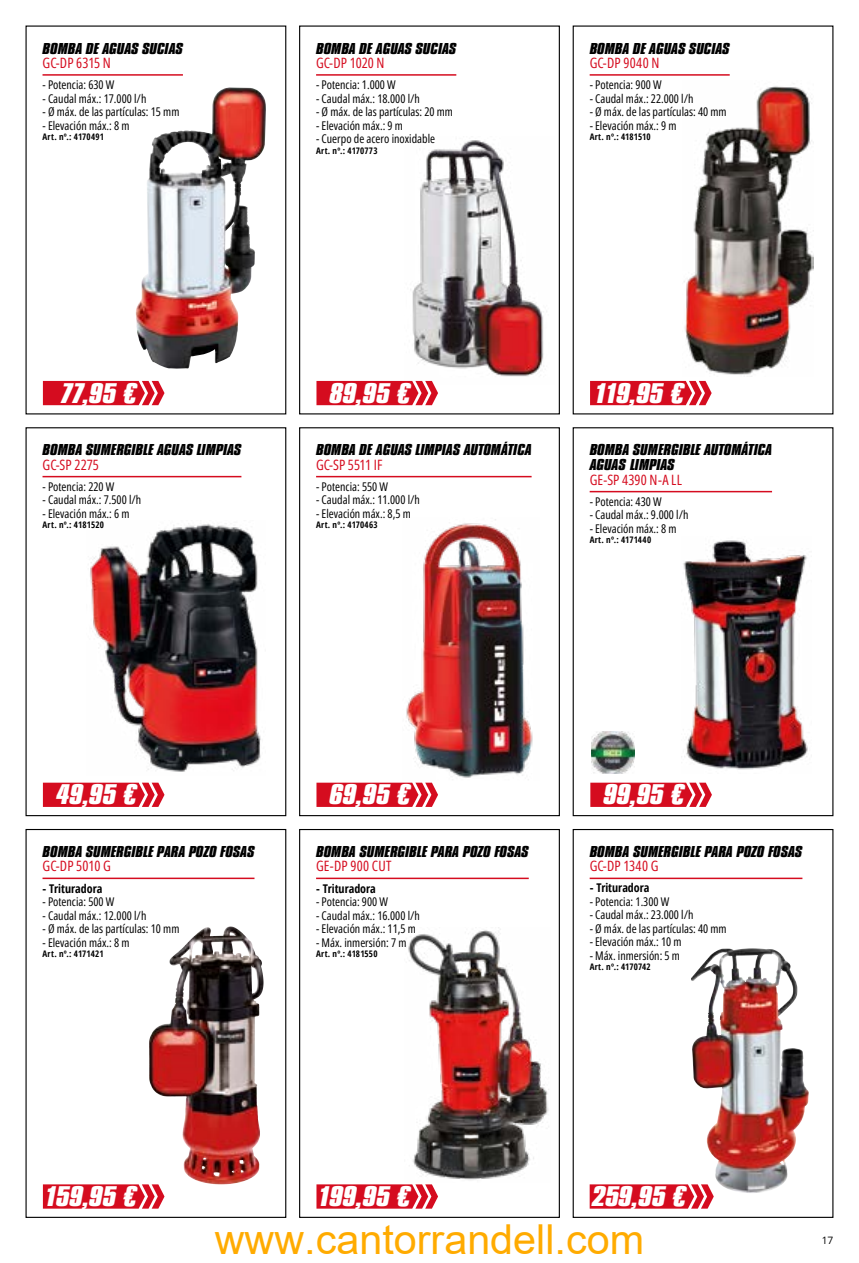
<style>
.page{position:relative;width:859px;height:1263px;background:#fff}
.page>*{position:absolute;margin:0;border:0;box-sizing:border-box;transform-origin:0 0}
.t1{font:41.25px "Arial";color:#ffab00}
.t2{font:italic 700 29.7px "Compacta Pro";letter-spacing:-.005em;color:#fff;scale:1.2 1}
.t3{font:italic 700 16.5px/15px "Compacta Pro";letter-spacing:-.005em;color:#000;scale:1.2 1}
.t4{font:14.25px "Open Sans Condensed";letter-spacing:.01em;color:#d50c1f}
.t5{font:12px "Open Sans Condensed";color:#000}
.t6{font:700 condensed 12px "Open Sans";color:#000}
.t7{font:10.2px "Open Sans";color:#000}
.t8{font:700 condensed 9px "Open Sans";letter-spacing:.02em;color:#000}
</style>
<div class="page">
<div style="left:26px;top:26px;width:260px;height:388px;border:1px solid #000"></div>
<img style="left:136px;top:95px;width:120px;height:274px">
<hr style="left:43px;top:74px;width:140px;height:2px;background:#d50c1f">
<svg style="left:43px;top:381px;width:121px;height:24px;background:#d81d2f"></svg>
<div style="left:299px;top:26px;width:261px;height:388px;border:1px solid #000"></div>
<img style="left:404px;top:140px;width:143px;height:241px">
<hr style="left:316px;top:74px;width:140px;height:2px;background:#d50c1f">
<svg style="left:316px;top:381px;width:122px;height:24px;background:#d81f30"></svg>
<div style="left:573px;top:26px;width:260px;height:388px;border:1px solid #000"></div>
<hr style="left:590px;top:74px;width:140px;height:2px;background:#d50c1f">
<img style="left:684px;top:86px;width:129px;height:289px">
<svg style="left:590px;top:381px;width:122px;height:24px;background:#d81f30"></svg>
<div style="left:26px;top:427px;width:260px;height:389px;border:1px solid #000"></div>
<img style="left:90px;top:524px;width:171px;height:248px">
<hr style="left:43px;top:476px;width:198px;height:1px;background:#d50c1f">
<svg style="left:43px;top:783px;width:121px;height:24px;background:#d81e2f"></svg>
<div style="left:299px;top:427px;width:261px;height:389px;border:1px solid #000"></div>
<img style="left:406px;top:519px;width:127px;height:259px">
<hr style="left:316px;top:476px;width:216px;height:1px;background:#d50c1f">
<svg style="left:316px;top:783px;width:122px;height:24px;background:#d81f31"></svg>
<div style="left:573px;top:427px;width:260px;height:389px;border:1px solid #000"></div>
<img style="left:681px;top:540px;width:127px;height:230px">
<hr style="left:590px;top:491px;width:182px;height:1px;background:#d50c1f">
<img style="left:592px;top:732px;width:42px;height:42px">
<svg style="left:590px;top:783px;width:122px;height:24px;background:#d81f31"></svg>
<div style="left:299px;top:829px;width:261px;height:389px;border:1px solid #000"></div>
<img style="left:408px;top:927px;width:141px;height:253px">
<hr style="left:316px;top:878px;width:213px;height:1px;background:#d50c1f">
<svg style="left:316px;top:1184px;width:122px;height:24px;background:#d82234"></svg>
<svg style="left:42px;top:877px;width:222px;height:332px"></svg>
<div style="left:26px;top:829px;width:260px;height:389px;border:1px solid #000"></div>
<img style="left:208px;top:926px;width:22px;height:10px">
<hr style="left:43px;top:877px;width:211px;height:2px;background:#d50c1f">
<svg style="left:43px;top:1184px;width:121px;height:24px;background:#d82132"></svg>
<div style="left:573px;top:829px;width:260px;height:389px;border:1px solid #000"></div>
<img style="left:691px;top:948px;width:118px;height:245px">
<hr style="left:590px;top:878px;width:212px;height:1px;background:#d50c1f">
<svg style="left:590px;top:1184px;width:124px;height:24px;background:#d82233"></svg>
<h3 class="t3" style="left:43px;top:40px;width:119px">BOMBA DE AGUAS SUCIAS</h3>
<p class="t4" style="left:43px;top:53px;width:70px">GC-DP 6315 N</p>
<p class="t5" style="left:43px;top:77px;width:73px">- Potencia: 630 W</p>
<p class="t5" style="left:43px;top:90px;width:105px">- Caudal máx.: 17.000 l/h</p>
<p class="t5" style="left:43px;top:104px;width:138px">- Ø máx. de las partículas: 15 mm</p>
<p class="t5" style="left:43px;top:117px;width:88px">- Elevación máx.: 8 m</p>
<p class="t8" style="left:43px;top:131px;width:63px">Art. nº.: 4170491</p>
<h3 class="t3" style="left:316px;top:40px;width:118px">BOMBA DE AGUAS SUCIAS</h3>
<p class="t4" style="left:316px;top:53px;width:70px">GC-DP 1020 N</p>
<p class="t5" style="left:316px;top:77px;width:81px">- Potencia: 1.000 W</p>
<p class="t5" style="left:316px;top:90px;width:105px">- Caudal máx.: 18.000 l/h</p>
<p class="t5" style="left:316px;top:104px;width:138px">- Ø máx. de las partículas: 20 mm</p>
<p class="t5" style="left:316px;top:117px;width:88px">- Elevación máx.: 9 m</p>
<p class="t5" style="left:316px;top:131px;width:121px">- Cuerpo de acero inoxidable</p>
<p class="t8" style="left:316px;top:144px;width:63px">Art. nº.: 4170773</p>
<h3 class="t3" style="left:590px;top:40px;width:118px">BOMBA DE AGUAS SUCIAS</h3>
<p class="t4" style="left:590px;top:53px;width:71px">GC-DP 9040 N</p>
<p class="t5" style="left:590px;top:77px;width:73px">- Potencia: 900 W</p>
<p class="t5" style="left:590px;top:90px;width:105px">- Caudal máx.: 22.000 l/h</p>
<p class="t5" style="left:590px;top:104px;width:138px">- Ø máx. de las partículas: 40 mm</p>
<p class="t5" style="left:590px;top:117px;width:88px">- Elevación máx.: 9 m</p>
<p class="t8" style="left:590px;top:131px;width:62px">Art. nº.: 4181510</p>
<h2 class="t2" style="left:60px;top:377px;width:66px">77,95 €</h2>
<h3 class="t3" style="left:43px;top:442px;width:167px">BOMBA SUMERGIBLE AGUAS LIMPIAS</h3>
<p class="t4" style="left:43px;top:455px;width:58px">GC-SP 2275</p>
<p class="t5" style="left:43px;top:478px;width:73px">- Potencia: 220 W</p>
<p class="t5" style="left:43px;top:492px;width:100px">- Caudal máx.: 7.500 l/h</p>
<p class="t5" style="left:43px;top:505px;width:88px">- Elevación máx.: 6 m</p>
<p class="t8" style="left:43px;top:519px;width:63px">Art. nº.: 4181520</p>
<h2 class="t2" style="left:330px;top:377px;width:69px">89,95 €</h2>
<h3 class="t3" style="left:316px;top:442px;width:181px">BOMBA DE AGUAS LIMPIAS AUTOMÁTICA</h3>
<p class="t4" style="left:316px;top:455px;width:68px">GC-SP 5511 IF</p>
<p class="t5" style="left:316px;top:478px;width:73px">- Potencia: 550 W</p>
<p class="t5" style="left:316px;top:492px;width:105px">- Caudal máx.: 11.000 l/h</p>
<p class="t5" style="left:316px;top:505px;width:96px">- Elevación máx.: 8,5 m</p>
<p class="t8" style="left:316px;top:519px;width:63px">Art. nº.: 4170463</p>
<h2 class="t2" style="left:594px;top:377px;width:77px">119,95 €</h2>
<h3 class="t3" style="left:590px;top:442px;width:153px">BOMBA SUMERGIBLE AUTOMÁTICA<br>AGUAS LIMPIAS</h3>
<p class="t4" style="left:590px;top:470px;width:94px">GE-SP 4390 N-A LL</p>
<p class="t5" style="left:590px;top:493px;width:73px">- Potencia: 430 W</p>
<p class="t5" style="left:590px;top:507px;width:100px">- Caudal máx.: 9.000 l/h</p>
<p class="t5" style="left:590px;top:520px;width:88px">- Elevación máx.: 8 m</p>
<p class="t8" style="left:590px;top:534px;width:63px">Art. nº.: 4171440</p>
<h2 class="t2" style="left:56px;top:779px;width:69px">49,95 €</h2>
<h3 class="t3" style="left:43px;top:844px;width:178px">BOMBA SUMERGIBLE PARA POZO FOSAS</h3>
<p class="t4" style="left:43px;top:856px;width:70px">GC-DP 5010 G</p>
<p class="t6" style="left:43px;top:880px;width:61px">- Trituradora</p>
<p class="t5" style="left:43px;top:893px;width:73px">- Potencia: 500 W</p>
<p class="t5" style="left:43px;top:907px;width:105px">- Caudal máx.: 12.000 l/h</p>
<p class="t5" style="left:43px;top:920px;width:138px">- Ø máx. de las partículas: 10 mm</p>
<p class="t5" style="left:43px;top:934px;width:88px">- Elevación máx.: 8 m</p>
<p class="t8" style="left:43px;top:947px;width:63px">Art. nº.: 4171421</p>
<h2 class="t2" style="left:329px;top:779px;width:69px">69,95 €</h2>
<h3 class="t3" style="left:316px;top:844px;width:179px">BOMBA SUMERGIBLE PARA POZO FOSAS</h3>
<p class="t4" style="left:316px;top:856px;width:77px">GE-DP 900 CUT</p>
<p class="t6" style="left:316px;top:880px;width:61px">- Trituradora</p>
<p class="t5" style="left:316px;top:893px;width:73px">- Potencia: 900 W</p>
<p class="t5" style="left:316px;top:907px;width:105px">- Caudal máx.: 16.000 l/h</p>
<p class="t5" style="left:316px;top:920px;width:101px">- Elevación máx.: 11,5 m</p>
<p class="t5" style="left:316px;top:934px;width:92px">- Máx. inmersión: 7 m</p>
<p class="t8" style="left:316px;top:947px;width:63px">Art. nº.: 4181550</p>
<h2 class="t2" style="left:603px;top:779px;width:69px">99,95 €</h2>
<h3 class="t3" style="left:590px;top:844px;width:179px">BOMBA SUMERGIBLE PARA POZO FOSAS</h3>
<p class="t4" style="left:590px;top:856px;width:70px">GC-DP 1340 G</p>
<p class="t6" style="left:590px;top:879px;width:61px">- Trituradora</p>
<p class="t5" style="left:590px;top:893px;width:81px">- Potencia: 1.300 W</p>
<p class="t5" style="left:590px;top:906px;width:105px">- Caudal máx.: 23.000 l/h</p>
<p class="t5" style="left:590px;top:920px;width:138px">- Ø máx. de las partículas: 40 mm</p>
<p class="t5" style="left:590px;top:933px;width:94px">- Elevación máx.: 10 m</p>
<p class="t5" style="left:590px;top:947px;width:92px">- Máx. inmersión: 5 m</p>
<p class="t8" style="left:590px;top:960px;width:63px">Art. nº.: 4170742</p>
<h2 class="t2" style="left:44px;top:1180px;width:79px">159,95 €</h2>
<h2 class="t2" style="left:592px;top:1180px;width:80px">259,95 €</h2>
<h1 class="t1" style="left:215px;top:1211px;width:431px">www.cantorrandell.com</h1>
<h2 class="t2" style="left:317px;top:1180px;width:80px">199,95 €</h2>
<p class="t7" style="left:822px;top:1233px;width:13px">17</p>
</div>
